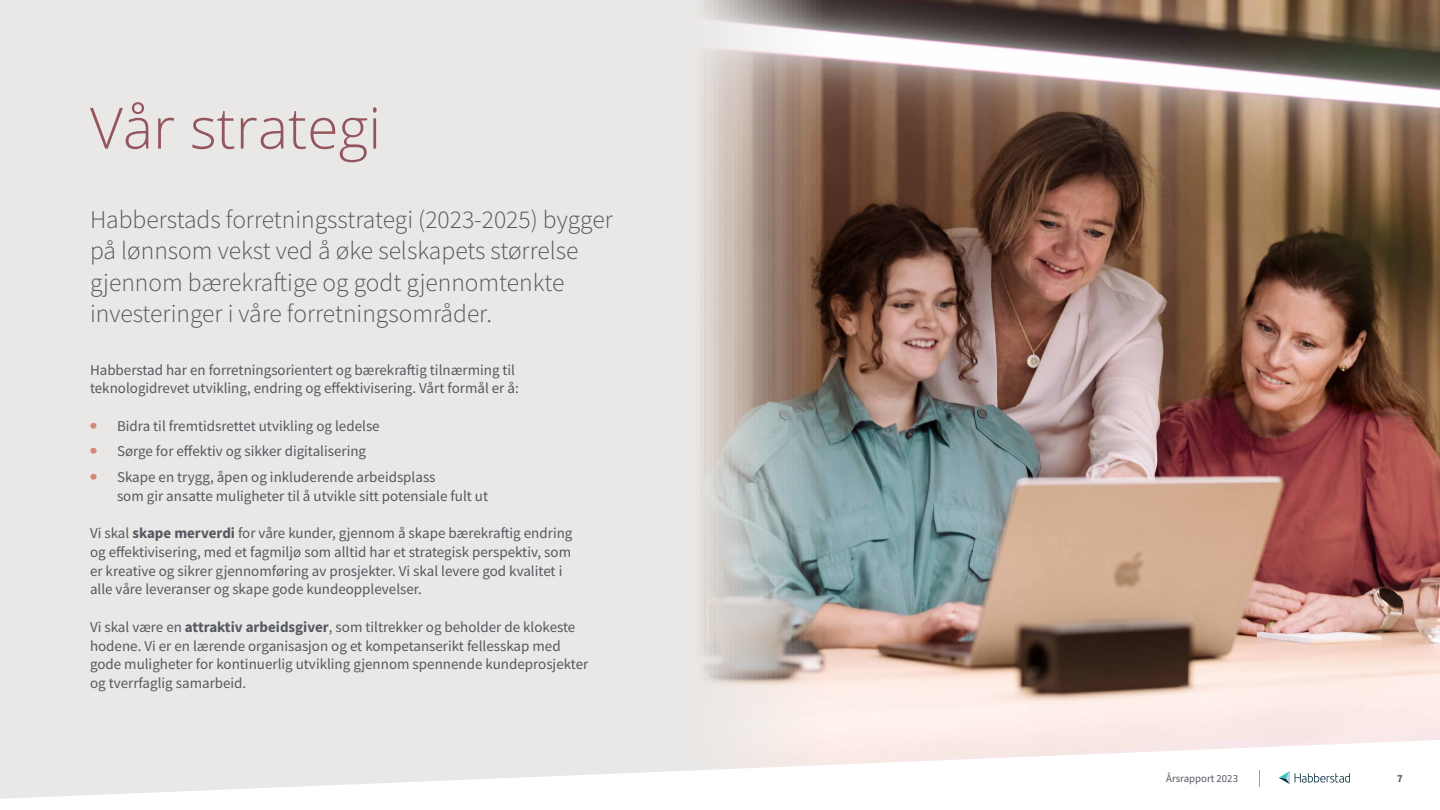
<style>
.page{position:relative;width:1440px;height:810px;background:#fff}
.page>*{position:absolute;margin:0;border:0;box-sizing:border-box;transform-origin:0 0}
.t1{font:300 57px "Open Sans";color:#94565d}
.t2{font:300 25.5px/31.5px "Source Sans Pro";color:#545860}
.t3{font:15px/18.8px "Source Sans Pro";color:#545860}
.t4{font:10.8px "Source Sans Pro";color:#545860}
.t5{font:700 10.8px "Source Sans Pro";color:#545860}
.s1{font-family:"Cambon";color:#d48879}
.s2{font-weight:700}
</style>
<div class="page">
<img style="left:1238px;top:0;width:202px;height:740px">
<img style="left:0;top:0;width:1238px;height:740px">
<svg style="left:0;top:740px;width:1428px;height:59px"></svg>
<svg style="left:1279px;top:771px;width:71px;height:13px"></svg>
<svg style="left:1259px;top:770px;width:1px;height:17px"></svg>
<h1 class="t1" style="left:90px;top:89px;width:293px">Vår strategi</h1>
<h2 class="t2" style="left:90px;top:203px;width:524px">Habberstads forretningsstrategi (2023-2025) bygger på lønnsom vekst ved å øke selskapets størrelse gjennom bærekraftige og godt gjennomtenkte investeringer i våre forretningsområder.</h2>
<p class="t3" style="left:90px;top:360px;width:430px">Habberstad har en forretningsorientert og bærekraftig tilnærming til teknologidrevet utvikling, endring og effektivisering. Vårt formål er å:</p>
<p class="t3" style="left:90px;top:416px;width:291px"><span class="s1">•</span> Bidra til fremtidsrettet utvikling og ledelse</p>
<p class="t3" style="left:90px;top:442px;width:278px"><span class="s1">•</span> Sørge for effektiv og sikker digitalisering</p>
<p class="t3" style="left:117px;top:467px;width:373px;text-indent:-27px"><span class="s1">•</span> Skape en trygg, åpen og inkluderende arbeidsplass<br>som gir ansatte muligheter til å utvikle sitt potensiale fult ut</p>
<p class="t3" style="left:90px;top:524px;width:484px">Vi skal <span class="s2">skape merverdi</span> for våre kunder, gjennom å skape bærekraftig endring og effektivisering, med et fagmiljø som alltid har et strategisk perspektiv, som er kreative og sikrer gjennomføring av prosjekter. Vi skal levere god kvalitet i alle våre leveranser og skape gode kundeopplevelser.</p>
<p class="t3" style="left:90px;top:617px;width:500px">Vi skal være en <span class="s2">attraktiv arbeidsgiver</span>, som tiltrekker og beholder de klokeste hodene. Vi er en lærende organisasjon og et kompetanserikt fellesskap med gode muligheter for kontinuerlig utvikling gjennom spennende kundeprosjekter og tverrfaglig samarbeid.</p>
<p class="t4" style="left:1166px;top:771px;width:73px">Årsrapport 2023</p>
<p class="t5" style="left:1397px;top:771px;width:7px">7</p>
</div>
